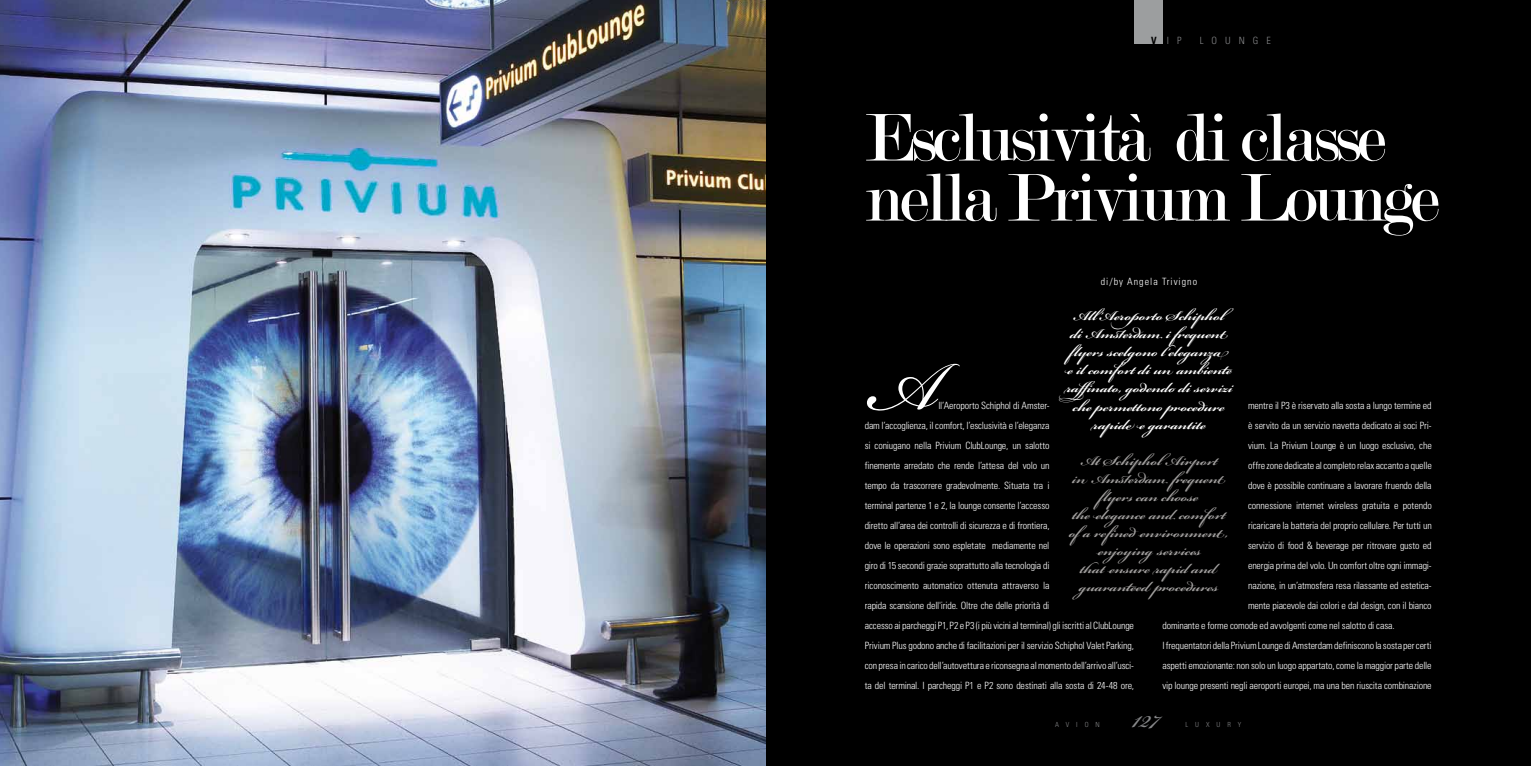
<style>
.page{position:relative;width:1531px;height:766px;background:#fff}
.page>*{position:absolute;margin:0;border:0;box-sizing:border-box;transform-origin:0 0}
.t1{font:105.2px "Bickham Script Pro";color:#fff}
.t2{font:72px/60px "Modern";letter-spacing:-.05em;color:#fff}
.t3{font:41px "Bickham Script Pro";color:#87888a}
.t4{font:700 21px/18px "Bickham Script Pro";color:#fff;text-align:center}
.t5{font:700 21px/18px "Bickham Script Pro";color:#a2a09f;text-align:center}
.t6{font:300 condensed 10px/20px "Univers LT Std";letter-spacing:-.015em;color:#fff}
.t7{font:300 condensed 10px "Univers LT Std";letter-spacing:.1em;color:#fff}
.t8{font:300 condensed 10px "Univers LT Std";color:#87888a}
.t9{font:300 condensed 7px "Univers LT Std";letter-spacing:1em;color:#87888a}
.s1{font-weight:700;color:#000}
</style>
<div class="page">
<div style="left:0;top:0;width:1531px;height:765px;background:#000"></div>
<div style="left:1134px;top:0;width:28px;height:43px;background:#9c9e9f"></div>
<img style="left:0;top:0;width:765px;height:765px">
<p class="t8" style="left:1151px;top:34px;width:24px"><span class="s1">V</span> ip</p>
<p class="t8" style="left:1199px;top:34px;width:13px">lounge</p>
<h2 class="t2" style="left:865px;top:109px;width:576px">Esclusività di classe nella Privium Lounge</h2>
<p class="t7" style="left:1101px;top:276px;width:98px">di/by Angela Trivigno</p>
<h3 class="t4" style="left:1065px;top:304px;width:169px">All’Aeroporto Schiphol di Amsterdam i frequent flyers scelgono l’eleganza e il comfort di un ambiente raffinato, godendo di servizi che permettono procedure rapide e garantite</h3>
<h3 class="t5" style="left:1069px;top:448px;width:161px">At Schiphol Airport in Amsterdam frequent flyers can choose<br>the elegance and comfort ofa refined environment , enjoying services<br>that ensure rapid and guaranteed procedures</h3>
<h1 class="t1" style="left:865px;top:311px;width:74px">A</h1>
<p class="t6" style="left:865px;top:395px;width:271px;text-indent:74px">ll’Aeroporto Schiphol di Amster-<br>dam l’accoglienza, il comfort, l’esclusività e l’eleganza<br>si coniugano nella Privium ClubLounge, un salotto<br>finemente arredato che rende l’attesa del volo un<br>tempo da trascorrere gradevolmente. Situata tra i<br>terminal partenze 1 e 2, la lounge consente l’accesso<br>diretto all’area dei controlli di sicurezza e di frontiera,<br>dove le operazioni sono espletate mediamente nel<br>giro di 15 secondi grazie soprattutto alla tecnologia di<br>riconoscimento automatico ottenuta attraverso la<br>rapida scansione dell'iride. Oltre che delle priorità di<br>accesso ai parcheggi P1, P2 e P3 (i più vicini al terminal) gli iscritti al ClubLounge Privium Plus godono anche di facilitazioni per il servizio Schiphol Valet Parking, con presa in carico dell’autovettura e riconsegna al momento dell’arrivo all’usci&shy;ta del terminal. I parcheggi P1 e P2 sono destinati alla sosta di 24-48 ore,</p>
<p class="t6" style="left:1248px;top:395px;width:185px">mentre il P3 è riservato alla sosta a lungo termine ed</p>
<p class="t6" style="left:1248px;top:415px;width:185px">è servito da un servizio navetta dedicato ai soci Pri-</p>
<p class="t6" style="left:1248px;top:435px;width:185px">vium. La Privium Lounge è un luogo esclusivo, che</p>
<p class="t6" style="left:1248px;top:455px;width:185px">offre zone dedicate al completo relax accanto a quelle</p>
<p class="t6" style="left:1248px;top:475px;width:185px">dove è possibile continuare a lavorare fruendo della</p>
<p class="t6" style="left:1248px;top:495px;width:185px">connessione internet wireless gratuita e potendo</p>
<p class="t6" style="left:1248px;top:515px;width:185px">ricaricare la batteria del proprio cellulare. Per tutti un</p>
<p class="t6" style="left:1248px;top:535px;width:185px">servizio di food &amp; beverage per ritrovare gusto ed</p>
<p class="t6" style="left:1248px;top:555px;width:185px">energia prima del volo. Un comfort oltre ogni immagi-</p>
<p class="t6" style="left:1248px;top:575px;width:185px">nazione, in un’atmosfera resa rilassante ed estetica-</p>
<p class="t6" style="left:1248px;top:595px;width:185px">mente piacevole dai colori e dal design, con il bianco</p>
<p class="t6" style="left:1162px;top:615px;width:234px">dominante e forme comode ed avvolgenti come nel salotto di casa.</p>
<p class="t6" style="left:1162px;top:635px;width:271px">I frequentatori della Privium Lounge di Amsterdam definiscono la sosta per certi</p>
<p class="t6" style="left:1162px;top:655px;width:271px">aspetti emozionante: non solo un luogo appartato, come la maggior parte delle</p>
<p class="t6" style="left:1162px;top:675px;width:271px">vip lounge presenti negli aeroporti europei, ma una ben riuscita combinazione</p>
<p class="t9" style="left:1055px;top:719px;width:46px">AVION</p>
<h3 class="t3" style="left:1132px;top:688px;width:29px">127</h3>
<p class="t9" style="left:1185px;top:719px;width:57px">LUXURY</p>
</div>
